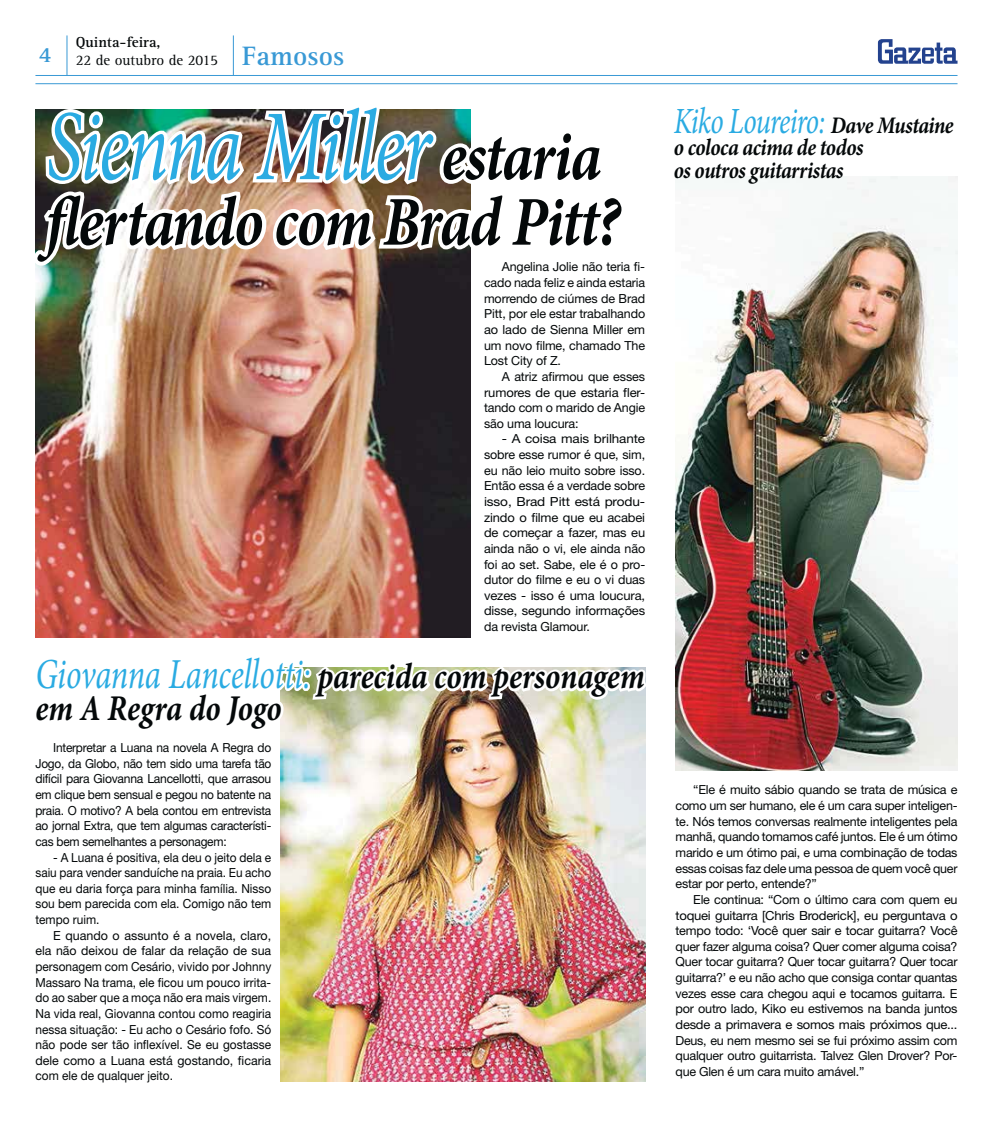
<style>
.page{position:relative;width:993px;height:1124px;background:#fff}
.page>*{position:absolute;margin:0;border:0;box-sizing:border-box;transform-origin:0 0}
.t1{font:italic 100.38px "Minion Pro";letter-spacing:-.025em;color:#2aabe2;scale:.76 1}
.t2{font:italic 700 70px "Minion Pro";letter-spacing:-.02em;color:#040809;scale:.85 1}
.t3{font:italic 36.88px "Minion Pro";letter-spacing:-.03em;color:#2aabe2;scale:.76 1}
.t4{font:italic 700 36.25px/31.2px "Minion Pro";color:#040809;scale:.85 1}
.t5{font:700 27.5px "Rotis Serif";color:#3999d5}
.t6{font:italic 700 23.75px/23px "Minion Pro";letter-spacing:-.02em;color:#040809;scale:.87 1}
.t7{font:700 22.5px "Rotis Serif";color:#3999d5}
.t8{font:15px "Rotis Serif";color:#040809}
.t9{font:700 15px "Rotis Serif";color:#040809}
.t10{font:12.5px/15.6px "Helvetica Neue";letter-spacing:-.01em;color:#040809;text-align:justify}
.t11{font:12.5px/15.6px "Helvetica Neue";letter-spacing:-.01em;color:#040809;text-align:justify;scale:1.08 1}
.t12{font:12.5px/15.6px "Helvetica Neue";letter-spacing:-.01em;color:#040809;text-align:justify;scale:.96 1}
.t13{font:12.5px/15.6px "Helvetica Neue";letter-spacing:-.01em;color:#040809;text-align:justify;scale:.95 1}
.s1{font-weight:700;font-size:70px;color:#040809}
.s2{font-weight:400;font-size:42.75px;color:#2aabe2}
.s3{font-weight:700;font-size:23.75px;color:#040809}
</style>
<div class="page">
<img style="left:280px;top:733px;width:365px;height:348px">
<img style="left:35px;top:269px;width:435px;height:368px">
<svg style="left:877px;top:39px;width:80px;height:25px"></svg>
<hr style="left:35px;top:83px;width:922px;height:1px;background:#3999d5">
<hr style="left:35px;top:75px;width:922px;height:1px;background:#3999d5">
<hr style="left:67px;top:35px;width:1px;height:40px;background:#3999d5">
<hr style="left:233px;top:35px;width:1px;height:40px;background:#3999d5">
<img style="left:35px;top:109px;width:436px;height:160px">
<div style="left:597px;top:230px;width:17px;height:19px;border:8px solid #fff;border-radius:50%"></div>
<img style="left:280px;top:667px;width:366px;height:66px">
<img style="left:675px;top:177px;width:282px;height:593px">
<p class="t9" style="left:76px;top:36px;width:86px">Quinta-feira,</p>
<p class="t8" style="left:76px;top:54px;width:144px">22 de outubro de 2015</p>
<h3 class="t7" style="left:39px;top:46px;width:14px">4</h3>
<h3 class="t5" style="left:242px;top:45px;width:103px">Famosos</h3>
<h1 class="t1" style="left:46px;top:86px;width:732px">Sienna Miller <span class="s1">estaria</span></h1>
<h2 class="t2" style="left:46px;top:195px;width:676px">flertando com Brad Pitt?</h2>
<p class="t10" style="left:484px;top:260px;width:162px;text-indent:18px">Angelina Jolie não teria fi&shy;cado nada feliz e ainda estaria morrendo de ciúmes de Brad Pitt, por ele estar trabalhando ao lado de Sienna Miller em um novo filme, chamado The Lost City of Z.</p>
<p class="t10" style="left:484px;top:370px;width:162px;text-indent:18px">A atriz afirmou que esses rumores de que estaria fler&shy;tando com o marido de Angie são uma loucura:</p>
<p class="t11" style="left:484px;top:432px;width:151px;text-indent:18px">- A coisa mais brilhante sobre esse rumor é que, sim, eu não leio muito sobre isso.<br>Então essa é a verdade sobre isso, Brad Pitt está produ&shy;zindo o filme que eu acabei de começar a fazer, mas eu ainda não o vi, ele ainda não foi ao set. Sabe, ele é o pro&shy;dutor do filme e eu o vi duas vezes - isso é uma loucura, disse, segundo informações da revista Glamour.</p>
<h3 class="t4" style="left:35px;top:664px;width:718px"><span class="s2">Giovanna Lancellotti:</span> parecida com personagem em A Regra do Jogo</h3>
<p class="t12" style="left:35px;top:741px;width:247px;text-indent:18px">Interpretar a Luana na novela A Regra do Jogo, da Globo, não tem sido uma tarefa tão difícil para Giovanna Lancellotti, que arrasou em clique bem sensual e pegou no batente na praia. O motivo? A bela contou em entrevista ao jornal Extra, que tem algumas característi&shy;cas bem semelhantes a personagem:</p>
<p class="t13" style="left:35px;top:850px;width:250px;text-indent:18px">- A Luana é positiva, ela deu o jeito dela e saiu para vender sanduíche na praia. Eu acho que eu daria força para minha família. Nisso sou bem parecida com ela. Comigo não tem tempo ruim.</p>
<p class="t10" style="left:35px;top:928px;width:237px;text-indent:18px">E quando o assunto é a novela, claro, ela não deixou de falar da relação de sua personagem com Cesário, vivido por Johnny Massaro Na trama, ele ficou um pouco irrita&shy;do ao saber que a moça não era mais virgem.<br>Na vida real, Giovanna contou como reagiria nessa situação: - Eu acho o Cesário fofo. Só não pode ser tão inflexível. Se eu gostasse dele como a Luana está gostando, ficaria com ele de qualquer jeito.</p>
<h3 class="t3" style="left:673px;top:99px;width:369px">Kiko Loureiro: <span class="s3">Dave Mustaine</span></h3>
<h3 class="t6" style="left:673px;top:138px;width:219px">o coloca acima de todos os outros guitarristas</h3>
<p class="t10" style="left:675px;top:783px;width:283px;text-indent:18px">“Ele é muito sábio quando se trata de música e como um ser humano, ele é um cara super inteligen&shy;te. Nós temos conversas realmente inteligentes pela manhã, quando tomamos café juntos. Ele é um ótimo marido e um ótimo pai, e uma combinação de todas essas coisas faz dele uma pessoa de quem você quer estar por perto, entende?”</p>
<p class="t10" style="left:675px;top:892px;width:283px;text-indent:18px">Ele continua: “Com o último cara com quem eu toquei guitarra [Chris Broderick], eu perguntava o tempo todo: ‘Você quer sair e tocar guitarra? Você quer fazer alguma coisa? Quer comer alguma coisa?<br>Quer tocar guitarra? Quer tocar guitarra? Quer tocar guitarra?’ e eu não acho que consiga contar quantas vezes esse cara chegou aqui e tocamos guitarra. E por outro lado, Kiko eu estivemos na banda juntos desde a primavera e somos mais próximos que...<br>Deus, eu nem mesmo sei se fui próximo assim com qualquer outro guitarrista. Talvez Glen Drover? Por&shy;que Glen é um cara muito amável.”</p>
</div>
